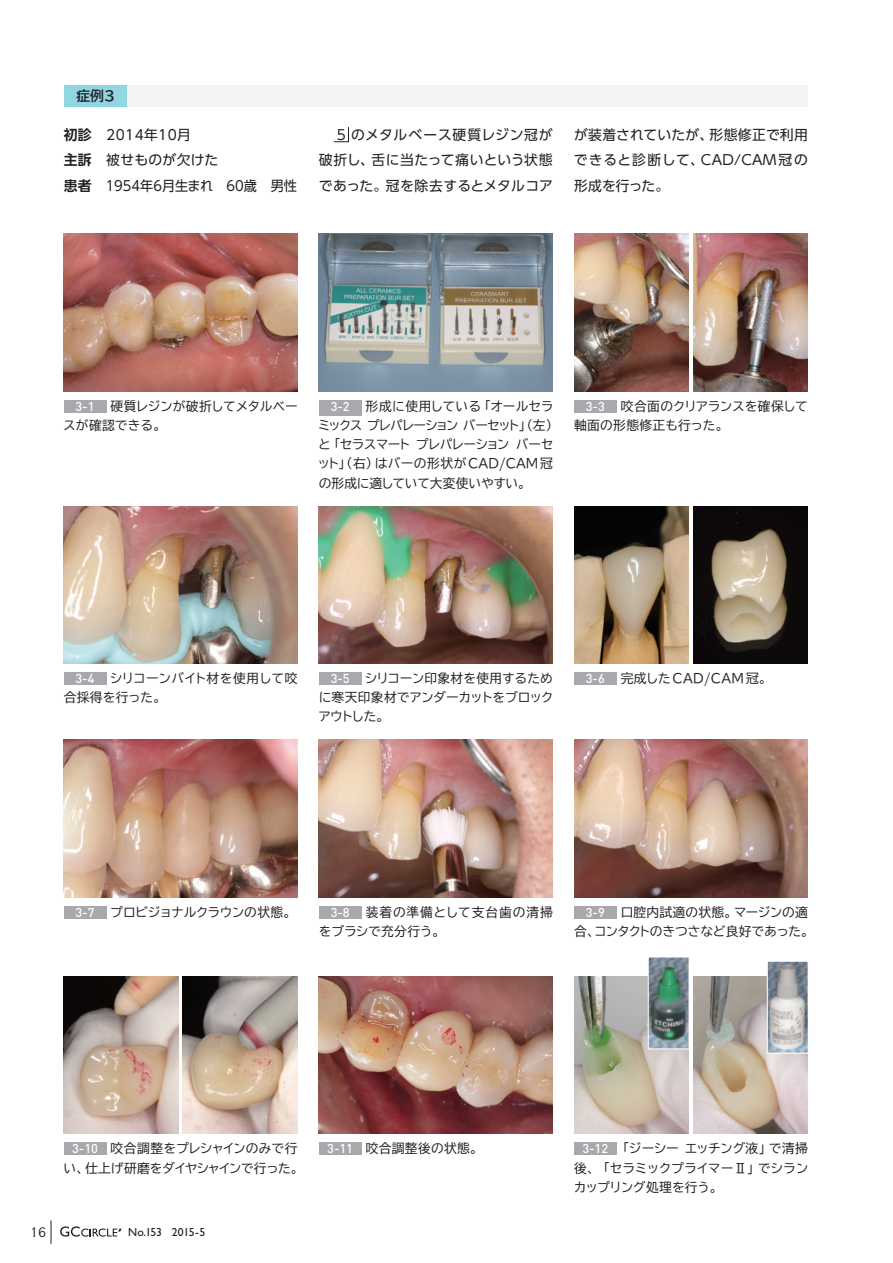
<style>
.page{position:relative;width:893px;height:1263px;background:#fff}
.page>*{position:absolute;margin:0;border:0;box-sizing:border-box;transform-origin:0 0}
.t1{font:13.8px/25.5px "UD Shin Go Pr 6 N";letter-spacing:.025em;color:#231f20;text-align:justify}
.t2{font:700 13.8px "TBUD Go Std";color:#231f20}
.t3{font:13.35px "Copperplate Gothic Std 29 AB";color:#231f20}
.t4{font:12.75px/19.2px "TBUD Go Std";letter-spacing:-.01em;color:#231f20}
.t5{font:12.75px/19.2px "TBUD Go Std";letter-spacing:-.035em;color:#231f20}
.t6{font:500 12.75px "DINOT";color:#fff}
.t7{font:12.75px "TBUD Go Std";letter-spacing:.025em;color:#231f20}
.t8{font:12.75px/19.2px "TBUD Go Std";letter-spacing:.04em;color:#231f20}
.t9{font:12.75px "TBUD Go Std";letter-spacing:.015em;color:#231f20}
.t10{font:11.7px "Gill Sans Std";letter-spacing:-.02em;color:#231f20}
.s1{font-family:"UD Shin Go Pr 6 N De";font-weight:700}
.s2{font-family:"DINOT";font-weight:500;color:#fff}
</style>
<div class="page">
<div style="left:64px;top:400px;width:42px;height:12px;background:#a8a9ad"></div>
<div style="left:319px;top:400px;width:42px;height:16px;background:#a8a9ad"></div>
<img style="left:64px;top:234px;width:234px;height:157px">
<img style="left:319px;top:234px;width:234px;height:157px">
<svg style="left:333px;top:127px;width:16px;height:15px"></svg>
<div style="left:64px;top:85px;width:64px;height:21px;background:#91d6e3"></div>
<div style="left:128px;top:85px;width:680px;height:21px;background:#f2f3f4"></div>
<div style="left:574px;top:400px;width:43px;height:12px;background:#a8a9ad"></div>
<img style="left:574px;top:234px;width:115px;height:157px">
<img style="left:693px;top:234px;width:115px;height:157px">
<div style="left:574px;top:672px;width:43px;height:13px;background:#a8a9ad"></div>
<img style="left:574px;top:506px;width:115px;height:157px">
<img style="left:693px;top:506px;width:115px;height:157px">
<div style="left:64px;top:672px;width:42px;height:13px;background:#a8a9ad"></div>
<div style="left:319px;top:672px;width:42px;height:13px;background:#a8a9ad"></div>
<div style="left:64px;top:906px;width:42px;height:12px;background:#a8a9ad"></div>
<div style="left:319px;top:906px;width:42px;height:12px;background:#a8a9ad"></div>
<div style="left:574px;top:906px;width:43px;height:12px;background:#a8a9ad"></div>
<img style="left:64px;top:506px;width:234px;height:157px">
<img style="left:319px;top:506px;width:234px;height:157px">
<img style="left:64px;top:740px;width:234px;height:157px">
<img style="left:319px;top:740px;width:234px;height:157px">
<img style="left:574px;top:740px;width:234px;height:157px">
<div style="left:64px;top:1142px;width:42px;height:13px;background:#a8a9ad"></div>
<img style="left:64px;top:976px;width:115px;height:158px">
<img style="left:183px;top:976px;width:115px;height:158px">
<div style="left:319px;top:1142px;width:42px;height:13px;background:#a8a9ad"></div>
<img style="left:319px;top:976px;width:234px;height:158px">
<div style="left:574px;top:1142px;width:43px;height:13px;background:#a8a9ad"></div>
<img style="left:574px;top:976px;width:115px;height:158px">
<img style="left:693px;top:976px;width:115px;height:158px">
<svg style="left:767px;top:961px;width:41px;height:92px"></svg>
<svg style="left:648px;top:957px;width:41px;height:92px"></svg>
<svg style="left:51px;top:1220px;width:1px;height:24px"></svg>
<svg style="left:60px;top:1226px;width:62px;height:10px"></svg>
<p class="t2" style="left:76px;top:84px;width:40px">症例3</p>
<p class="t1" style="left:64px;top:121px;width:235px;text-align:left"><span class="s1">初診　</span>2014年10月<br><span class="s1">主訴　</span>被せものが欠けた<br><span class="s1">患者　</span>1954年6月生まれ　60歳　男性</p>
<p class="t1" style="left:319px;top:121px;width:236px;text-indent:18px">5 のメタルベース硬質レジン冠が破折し、舌に当たって痛いという状態であった。冠を除去するとメタルコア</p>
<p class="t1" style="left:574px;top:121px;width:236px">が装着されていたが、形態修正で利用できると診断して、CAD/CAM冠の形成を行った。</p>
<p class="t4" style="left:63px;top:396px;width:236px;text-indent:47px">硬質レジンが破折してメタルベースが確認できる。</p>
<p class="t5" style="left:317px;top:396px;width:243px;text-indent:48px">形成に使用している「オールセラミックス プレパレーション バーセット」（左）と「セラスマート プレパレーション バーセット」（右）はバーの形状がCAD/CAM冠の形成に適していて大変使いやすい。</p>
<p class="t6" style="left:76px;top:397px;width:21px">3-1</p>
<p class="t6" style="left:331px;top:397px;width:21px">3-2</p>
<p class="t4" style="left:574px;top:396px;width:235px;text-indent:47px">咬合面のクリアランスを確保して軸面の形態修正も行った。</p>
<p class="t6" style="left:586px;top:397px;width:21px">3-3</p>
<p class="t4" style="left:110px;top:669px;width:189px">シリコーンバイト材を使用して咬</p>
<p class="t6" style="left:586px;top:669px;width:21px">3-6</p>
<p class="t7" style="left:621px;top:668px;width:153px">完成した CAD/CAM冠。</p>
<p class="t9" style="left:64px;top:687px;width:104px">合採得を行った。</p>
<p class="t4" style="left:318px;top:669px;width:237px;text-align:justify;text-indent:47px">シリコーン印象材を使用するために寒天印象材でアンダーカットをブロックアウトした。</p>
<p class="t6" style="left:76px;top:669px;width:21px">3-4</p>
<p class="t6" style="left:331px;top:669px;width:21px">3-5</p>
<p class="t5" style="left:110px;top:902px;width:187px">プロビジョナルクラウンの状態。</p>
<p class="t8" style="left:319px;top:902px;width:236px;text-indent:47px">装着の準備として支台歯の清掃をブラシで充分行う。</p>
<p class="t4" style="left:574px;top:902px;width:241px;text-indent:47px">口腔内試適の状態。マージンの適合、コンタクトのきつさなど良好であった。</p>
<p class="t6" style="left:76px;top:903px;width:21px">3-7</p>
<p class="t6" style="left:331px;top:903px;width:21px">3-8</p>
<p class="t6" style="left:586px;top:903px;width:21px">3-9</p>
<p class="t6" style="left:72px;top:1140px;width:27px">3-10</p>
<p class="t7" style="left:327px;top:1138px;width:157px"><span class="s2">3-11</span> 咬合調整後の状態。</p>
<p class="t4" style="left:574px;top:1139px;width:236px;text-align:justify;text-indent:43px">「ジーシー エッチング液」で清掃後、「セラミックプライマーⅡ」でシランカップリング処理を行う。</p>
<p class="t4" style="left:64px;top:1139px;width:241px;text-indent:47px">咬合調整をプレシャインのみで行い、仕上げ研磨をダイヤシャインで行った。</p>
<p class="t6" style="left:582px;top:1140px;width:27px">3-12</p>
<p class="t3" style="left:30px;top:1224px;width:18px">16</p>
<p class="t10" style="left:128px;top:1226px;width:79px">No.153 2015-5</p>
</div>
